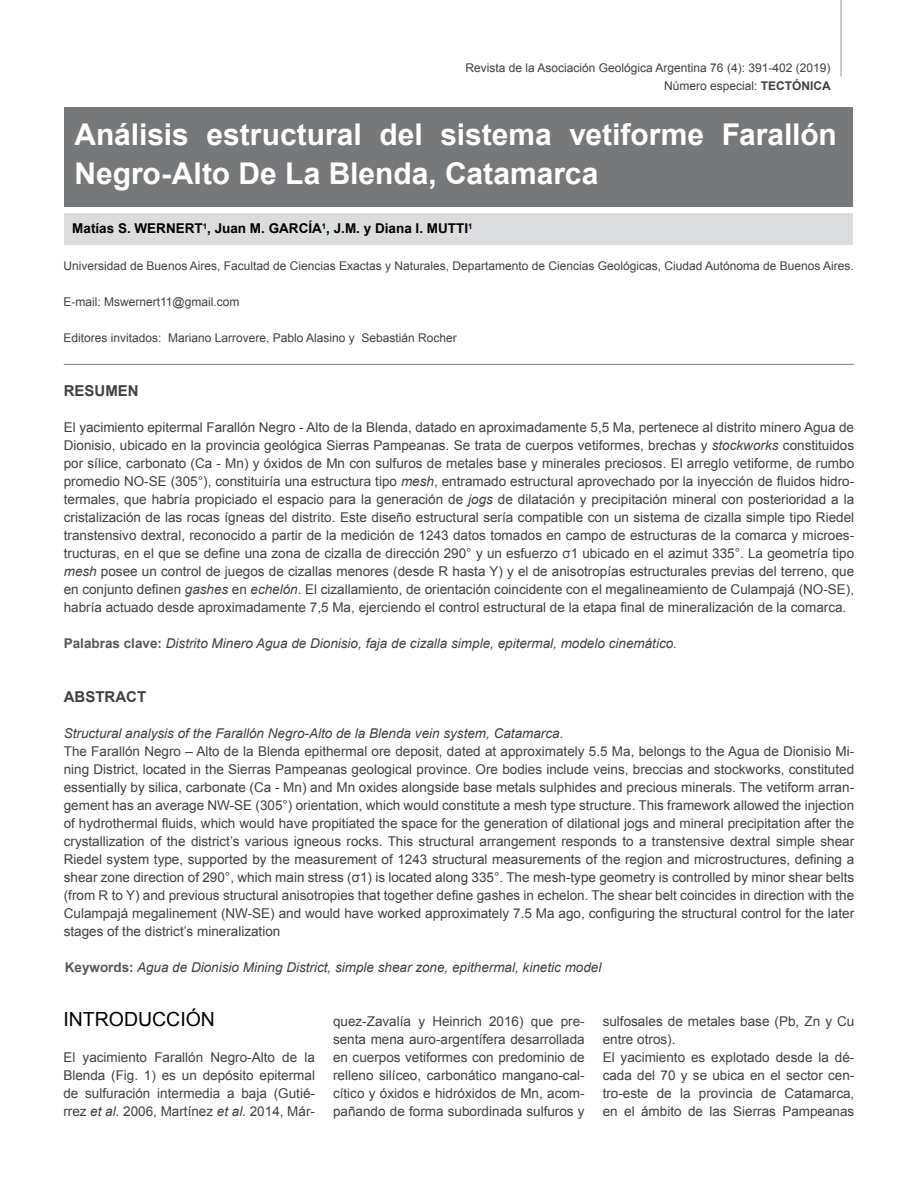
<style>
.page{position:relative;width:918px;height:1188px;background:#fff}
.page>*{position:absolute;margin:0;border:0;box-sizing:border-box;transform-origin:0 0}
.t1{font:700 30px/39px "Arial";color:#fff}
.t2{font:19.5px "Arial";color:#000}
.t3{font:700 15px "Arial";color:#404042}
.t4{font:13.5px/18px "Arial";color:#404042;text-align:justify}
.t5{font:italic 13.5px "Arial";color:#404042}
.t6{font:700 13.5px "Arial";color:#000}
.t7{font:12px/18px "Arial";color:#404042;text-align:right}
.s1{font-weight:700}
.s2{font-style:italic}
.s3{font-weight:700;font-style:normal;color:#57585b}
</style>
<div class="page">
<hr style="left:841px;top:0;width:1px;height:77px;background:#939597">
<div style="left:65px;top:107px;width:788px;height:100px;background:#76787a"></div>
<div style="left:65px;top:213px;width:788px;height:32px;background:#dbdcde"></div>
<hr style="left:64px;top:364px;width:790px;height:1px;background:#7e8082">
<p class="t7" style="left:466px;top:60px;width:367px">Revista de la Asociación Geológica Argentina 76 (4): 391-402 (2019)<br>Número especial: <span class="s1">TECTÓNICA</span></p>
<h1 class="t1" style="left:74px;top:118px;width:764px">Análisis estructural del sistema vetiforme Farallón<br>Negro-Alto De La Blenda, Catamarca</h1>
<p class="t6" style="left:72px;top:224px;width:402px">Matías S. WERNERT<sup>1</sup>, Juan M. GARCÍA<sup>1</sup>, J.M. y Diana I. MUTTI<sup>1</sup></p>
<p class="t7" style="left:63px;top:258px;width:792px">Universidad de Buenos Aires, Facultad de Ciencias Exactas y Naturales, Departamento de Ciencias Geológicas, Ciudad Autónoma de Buenos Aires.</p>
<p class="t7" style="left:63px;top:294px;width:177px">E-mail: Mswernert11@gmail.com</p>
<p class="t7" style="left:63px;top:329px;width:395px">Editores invitados: Mariano Larrovere, Pablo Alasino y Sebastián Rocher</p>
<p class="t3" style="left:64px;top:385px;width:76px">RESUMEN</p>
<p class="t4" style="left:64px;top:419px;width:792px">El yacimiento epitermal Farallón Negro - Alto de la Blenda, datado en aproximadamente 5,5 Ma, pertenece al distrito minero Agua de Dionisio, ubicado en la provincia geológica Sierras Pampeanas. Se trata de cuerpos vetiformes, brechas y <span class="s2">stockworks</span> constituidos por sílice, carbonato (Ca - Mn) y óxidos de Mn con sulfuros de metales base y minerales preciosos. El arreglo vetiforme, de rumbo promedio NO-SE (305°), constituiría una estructura tipo <span class="s2">mesh</span>, entramado estructural aprovechado por la inyección de fluidos hidro&shy;termales, que habría propiciado el espacio para la generación de <span class="s2">jogs</span> de dilatación y precipitación mineral con posterioridad a la cristalización de las rocas ígneas del distrito. Este diseño estructural sería compatible con un sistema de cizalla simple tipo Riedel transtensivo dextral, reconocido a partir de la medición de 1243 datos tomados en campo de estructuras de la comarca y microes&shy;tructuras, en el que se define una zona de cizalla de dirección 290° y un esfuerzo σ1 ubicado en el azimut 335°. La geometría tipo <span class="s2">mesh</span> posee un control de juegos de cizallas menores (desde R hasta Y) y el de anisotropías estructurales previas del terreno, que en conjunto definen <span class="s2">gashes</span> en <span class="s2">echelón</span>. El cizallamiento, de orientación coincidente con el megalineamiento de Culampajá (NO-SE), habría actuado desde aproximadamente 7,5 Ma, ejerciendo el control estructural de la etapa final de mineralización de la comarca.</p>
<p class="t5" style="left:64px;top:638px;width:615px"><span class="s3">Palabras clave:</span> Distrito Minero Agua de Dionisio, faja de cizalla simple, epitermal, modelo cinemático.</p>
<p class="t3" style="left:64px;top:691px;width:84px">ABSTRACT</p>
<p class="t5" style="left:64px;top:728px;width:501px">Structural analysis of the Farallón Negro-Alto de la Blenda vein system, Catamarca.</p>
<p class="t4" style="left:64px;top:743px;width:792px">The Farallón Negro – Alto de la Blenda epithermal ore deposit, dated at approximately 5.5 Ma, belongs to the Agua de Dionisio Mi&shy;ning District, located in the Sierras Pampeanas geological province. Ore bodies include veins, breccias and stockworks, constituted essentially by silica, carbonate (Ca - Mn) and Mn oxides alongside base metals sulphides and precious minerals. The vetiform arran&shy;gement has an average NW-SE (305°) orientation, which would constitute a mesh type structure. This framework allowed the injection of hydrothermal fluids, which would have propitiated the space for the generation of dilational jogs and mineral precipitation after the crystallization of the district’s various igneous rocks. This structural arrangement responds to a transtensive dextral simple shear Riedel system type, supported by the measurement of 1243 structural measurements of the region and microstructures, defining a shear zone direction of 290°, which main stress (σ1) is located along 335°. The mesh-type geometry is controlled by minor shear belts (from R to Y) and previous structural anisotropies that together define gashes in echelon. The shear belt coincides in direction with the Culampajá megalinement (NW-SE) and would have worked approximately 7.5 Ma ago, configuring the structural control for the later stages of the district’s mineralization</p>
<p class="t5" style="left:65px;top:962px;width:538px"><span class="s3">Keywords:</span> Agua de Dionisio Mining District, simple shear zone, epithermal, kinetic model</p>
<h2 class="t2" style="left:63px;top:1012px;width:153px">INTRODUCCIÓN</h2>
<p class="t4" style="left:63px;top:1049px;width:253px">El yacimiento Farallón Negro-Alto de la Blenda (Fig. 1) es un depósito epitermal de sulfuración intermedia a baja (Gutié&shy;rrez <span class="s2">et al.</span> 2006, Martínez <span class="s2">et al.</span> 2014, Már-</p>
<p class="t4" style="left:333px;top:1013px;width:253px">quez-Zavalía y Heinrich 2016) que pre&shy;senta mena auro-argentífera desarrollada en cuerpos vetiformes con predominio de relleno silíceo, carbonático mangano-cal&shy;cítico y óxidos e hidróxidos de Mn, acom&shy;pañando de forma subordinada sulfuros y</p>
<p class="t4" style="left:603px;top:1013px;width:253px;text-align:left">sulfosales de metales base (Pb, Zn y Cu entre otros).<br>El yacimiento es explotado desde la dé&shy;cada del 70 y se ubica en el sector cen&shy;tro-este de la provincia de Catamarca, en el ámbito de las Sierras Pampeanas</p>
</div>
